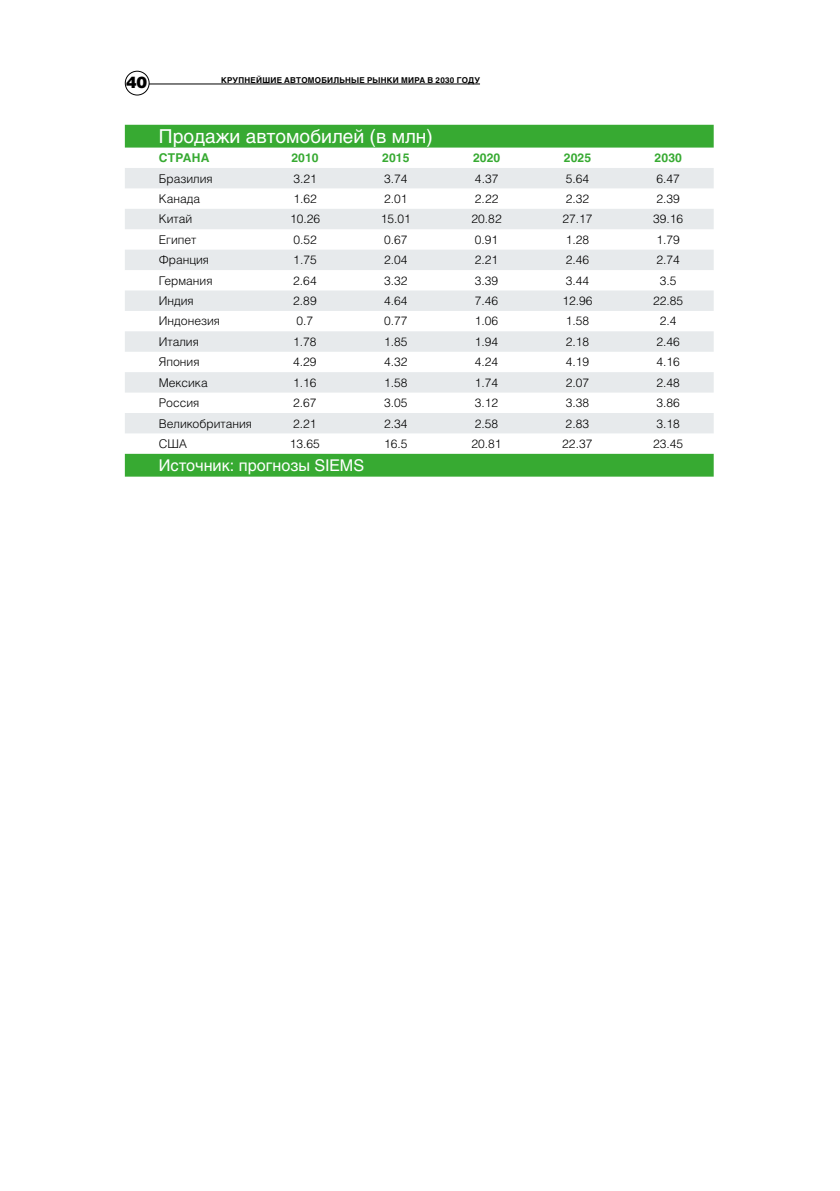
<style>
.page{position:relative;width:840px;height:1191px;background:#fff}
.page>*{position:absolute;margin:0;border:0;box-sizing:border-box;transform-origin:0 0}
.t1{font:19px "Helios";color:#fff}
.t2{font:16px "Helios";color:#fff}
.t3{font:900 16px "Helios";color:#000}
.t4{font:300 12px "Helios";color:#000}
.t5{font:700 12px "Helios";letter-spacing:.01em;color:#37aa32}
.t6{font:700 8px "Helios";letter-spacing:.03em;color:#000}
</style>
<div class="page">
<div style="left:125px;top:71px;width:24px;height:25px;border:1px solid #000;border-radius:50%"></div>
<hr style="left:149px;top:84px;width:331px;height:1px;background:#000">
<svg style="left:125px;top:125px;width:588px;height:351px;fill:#37aa32"></svg>
<svg style="left:125px;top:168px;width:588px;height:265px;fill:#e7eaec"></svg>
<h2 class="t3" style="left:126px;top:72px;width:22px">40</h2>
<p class="t6" style="left:221px;top:75px;width:259px">Крупнейшие автомобильные рынки мира в 2030 году</p>
<h1 class="t1" style="left:159px;top:124px;width:275px">Продажи автомобилей (в млн)</h1>
<p class="t5" style="left:159px;top:150px;width:52px">Страна</p>
<p class="t5" style="left:291px;top:150px;width:29px">2010</p>
<p class="t5" style="left:382px;top:150px;width:29px">2015</p>
<p class="t5" style="left:472px;top:150px;width:29px">2020</p>
<p class="t5" style="left:563px;top:150px;width:29px">2025</p>
<p class="t5" style="left:654px;top:150px;width:29px">2030</p>
<p class="t4" style="left:159px;top:171px;width:55px">Бразилия</p>
<p class="t4" style="left:293px;top:171px;width:25px">3.21</p>
<p class="t4" style="left:384px;top:171px;width:25px">3.74</p>
<p class="t4" style="left:474px;top:171px;width:25px">4.37</p>
<p class="t4" style="left:565px;top:171px;width:25px">5.64</p>
<p class="t4" style="left:656px;top:171px;width:25px">6.47</p>
<p class="t4" style="left:159px;top:191px;width:43px">Канада</p>
<p class="t4" style="left:293px;top:191px;width:25px">1.62</p>
<p class="t4" style="left:384px;top:191px;width:25px">2.01</p>
<p class="t4" style="left:474px;top:191px;width:25px">2.22</p>
<p class="t4" style="left:565px;top:191px;width:25px">2.32</p>
<p class="t4" style="left:656px;top:191px;width:25px">2.39</p>
<p class="t4" style="left:159px;top:212px;width:35px">Китай</p>
<p class="t4" style="left:290px;top:212px;width:32px">10.26</p>
<p class="t4" style="left:380px;top:212px;width:32px">15.01</p>
<p class="t4" style="left:471px;top:212px;width:32px">20.82</p>
<p class="t4" style="left:562px;top:212px;width:32px">27.17</p>
<p class="t4" style="left:653px;top:212px;width:32px">39.16</p>
<p class="t4" style="left:159px;top:232px;width:39px">Египет</p>
<p class="t4" style="left:293px;top:232px;width:25px">0.52</p>
<p class="t4" style="left:384px;top:232px;width:25px">0.67</p>
<p class="t4" style="left:474px;top:232px;width:25px">0.91</p>
<p class="t4" style="left:565px;top:232px;width:25px">1.28</p>
<p class="t4" style="left:656px;top:232px;width:25px">1.79</p>
<p class="t4" style="left:159px;top:253px;width:52px">Франция</p>
<p class="t4" style="left:293px;top:253px;width:25px">1.75</p>
<p class="t4" style="left:384px;top:253px;width:25px">2.04</p>
<p class="t4" style="left:474px;top:253px;width:25px">2.21</p>
<p class="t4" style="left:565px;top:253px;width:25px">2.46</p>
<p class="t4" style="left:656px;top:253px;width:25px">2.74</p>
<p class="t4" style="left:159px;top:273px;width:55px">Германия</p>
<p class="t4" style="left:293px;top:273px;width:25px">2.64</p>
<p class="t4" style="left:384px;top:273px;width:25px">3.32</p>
<p class="t4" style="left:474px;top:273px;width:25px">3.39</p>
<p class="t4" style="left:565px;top:273px;width:25px">3.44</p>
<p class="t4" style="left:659px;top:273px;width:18px">3.5</p>
<p class="t4" style="left:159px;top:293px;width:36px">Индия</p>
<p class="t4" style="left:293px;top:293px;width:25px">2.89</p>
<p class="t4" style="left:384px;top:293px;width:25px">4.64</p>
<p class="t4" style="left:474px;top:293px;width:25px">7.46</p>
<p class="t4" style="left:562px;top:293px;width:32px">12.96</p>
<p class="t4" style="left:652px;top:293px;width:32px">22.85</p>
<p class="t4" style="left:159px;top:314px;width:63px">Индонезия</p>
<p class="t4" style="left:296px;top:314px;width:18px">0.7</p>
<p class="t4" style="left:384px;top:314px;width:25px">0.77</p>
<p class="t4" style="left:474px;top:314px;width:25px">1.06</p>
<p class="t4" style="left:565px;top:314px;width:25px">1.58</p>
<p class="t4" style="left:659px;top:314px;width:18px">2.4</p>
<p class="t4" style="left:159px;top:334px;width:42px">Италия</p>
<p class="t4" style="left:293px;top:334px;width:25px">1.78</p>
<p class="t4" style="left:384px;top:334px;width:25px">1.85</p>
<p class="t4" style="left:474px;top:334px;width:25px">1.94</p>
<p class="t4" style="left:565px;top:334px;width:25px">2.18</p>
<p class="t4" style="left:656px;top:334px;width:25px">2.46</p>
<p class="t4" style="left:159px;top:355px;width:42px">Япония</p>
<p class="t4" style="left:293px;top:355px;width:25px">4.29</p>
<p class="t4" style="left:384px;top:355px;width:25px">4.32</p>
<p class="t4" style="left:474px;top:355px;width:25px">4.24</p>
<p class="t4" style="left:565px;top:355px;width:25px">4.19</p>
<p class="t4" style="left:656px;top:355px;width:25px">4.16</p>
<p class="t4" style="left:159px;top:375px;width:50px">Мексика</p>
<p class="t4" style="left:293px;top:375px;width:25px">1.16</p>
<p class="t4" style="left:384px;top:375px;width:25px">1.58</p>
<p class="t4" style="left:474px;top:375px;width:25px">1.74</p>
<p class="t4" style="left:565px;top:375px;width:25px">2.07</p>
<p class="t4" style="left:656px;top:375px;width:25px">2.48</p>
<p class="t4" style="left:159px;top:396px;width:42px">Россия</p>
<p class="t4" style="left:293px;top:396px;width:25px">2.67</p>
<p class="t4" style="left:384px;top:396px;width:25px">3.05</p>
<p class="t4" style="left:474px;top:396px;width:25px">3.12</p>
<p class="t4" style="left:565px;top:396px;width:25px">3.38</p>
<p class="t4" style="left:656px;top:396px;width:25px">3.86</p>
<p class="t4" style="left:159px;top:416px;width:95px">Великобритания</p>
<p class="t4" style="left:293px;top:416px;width:25px">2.21</p>
<p class="t4" style="left:384px;top:416px;width:25px">2.34</p>
<p class="t4" style="left:474px;top:416px;width:25px">2.58</p>
<p class="t4" style="left:565px;top:416px;width:25px">2.83</p>
<p class="t4" style="left:656px;top:416px;width:25px">3.18</p>
<p class="t4" style="left:159px;top:436px;width:30px">США</p>
<p class="t4" style="left:290px;top:436px;width:32px">13.65</p>
<p class="t4" style="left:384px;top:436px;width:25px">16.5</p>
<p class="t4" style="left:471px;top:436px;width:32px">20.81</p>
<p class="t4" style="left:562px;top:436px;width:32px">22.37</p>
<p class="t4" style="left:652px;top:436px;width:32px">23.45</p>
<h2 class="t2" style="left:159px;top:455px;width:207px">Источник: прогнозы SIEMS</h2>
</div>
